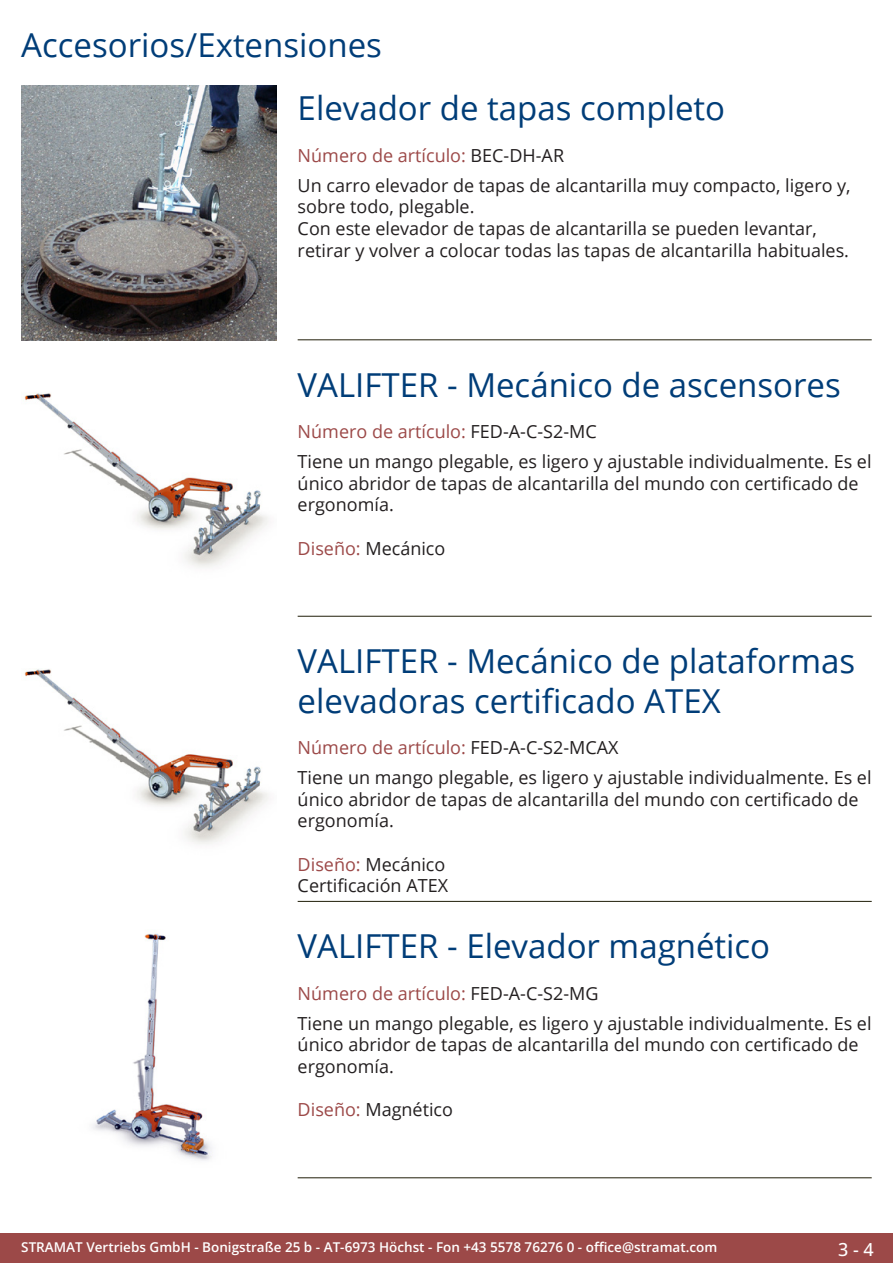
<style>
.page{position:relative;width:893px;height:1263px;background:#fff}
.page>*{position:absolute;margin:0;border:0;box-sizing:border-box;transform-origin:0 0}
.Produkttitel{font:33px/39.6px "Open Sans";color:#003d78}
.RastTitel{font:33px "Open Sans";color:#003d78}
.Beschreibung_Text{font:18px/21.6px "Open Sans";color:#231f20}
.TechDaten_Überschrif{font:18px "Open Sans";color:#9c4948}
.t1{font:500 18px "Open Sans";color:#fff}
.t2{font:600 13.5px "Open Sans";color:#fff}
.s1{color:#231f20}
.s2{color:#9c4948}
</style>
<div class="page">
<div style="left:0;top:1233px;width:893px;height:30px;background:#9c4948"></div>
<hr style="left:298px;top:340px;width:574px;height:1px;background:#201d08">
<hr style="left:298px;top:616px;width:574px;height:1px;background:#201d08">
<hr style="left:298px;top:901px;width:574px;height:1px;background:#201d08">
<hr style="left:298px;top:1177px;width:574px;height:1px;background:#201d08">
<img style="left:21px;top:85px;width:255px;height:255px">
<img style="left:24px;top:393px;width:245px;height:174px">
<img style="left:24px;top:669px;width:245px;height:175px">
<img style="left:92px;top:933px;width:121px;height:228px">
<p class="RastTitel" style="left:21px;top:22px;width:362px">Accesorios/Extensiones</p>
<p class="Produkttitel" style="left:298px;top:88px;width:429px">Elevador de tapas completo</p>
<p class="TechDaten_Überschrif" style="left:298px;top:143px;width:268px">Número de artículo: <span class="s1">BEC-DH-AR</span></p>
<p class="Beschreibung_Text" style="left:298px;top:174px;width:554px">Un carro elevador de tapas de alcantarilla muy compacto, ligero y, sobre todo, plegable.<br>Con este elevador de tapas de alcantarilla se pueden levantar, retirar y volver a colocar todas las tapas de alcantarilla habituales.</p>
<p class="Produkttitel" style="left:298px;top:364px;width:545px">VALIFTER - Mecánico de ascensores</p>
<p class="TechDaten_Überschrif" style="left:298px;top:420px;width:301px">Número de artículo: <span class="s1">FED-A-C-S2-MC</span></p>
<p class="Beschreibung_Text" style="left:298px;top:450px;width:575px">Tiene un mango plegable, es ligero y ajustable individualmente. Es el único abridor de tapas de alcantarilla del mundo con certificado de ergonomía.</p>
<p class="Beschreibung_Text" style="left:298px;top:537px;width:149px"><span class="s2">Diseño:</span> Mecánico</p>
<p class="Produkttitel" style="left:298px;top:640px;width:559px">VALIFTER - Mecánico de plataformas elevadoras certificado ATEX</p>
<p class="TechDaten_Überschrif" style="left:298px;top:735px;width:322px">Número de artículo: <span class="s1">FED-A-C-S2-MCAX</span></p>
<p class="Beschreibung_Text" style="left:298px;top:766px;width:575px">Tiene un mango plegable, es ligero y ajustable individualmente. Es el único abridor de tapas de alcantarilla del mundo con certificado de ergonomía.</p>
<p class="Beschreibung_Text" style="left:298px;top:853px;width:152px"><span class="s2">Diseño:</span> Mecánico<br>Certificación ATEX</p>
<p class="Produkttitel" style="left:298px;top:926px;width:474px">VALIFTER - Elevador magnético</p>
<p class="TechDaten_Überschrif" style="left:298px;top:981px;width:302px">Número de artículo: <span class="s1">FED-A-C-S2-MG</span></p>
<p class="Beschreibung_Text" style="left:298px;top:1012px;width:575px">Tiene un mango plegable, es ligero y ajustable individualmente. Es el único abridor de tapas de alcantarilla del mundo con certificado de ergonomía.</p>
<p class="Beschreibung_Text" style="left:298px;top:1098px;width:157px"><span class="s2">Diseño:</span> Magnético</p>
<p class="t2" style="left:21px;top:1238px;width:698px">STRAMAT Vertriebs GmbH - Bonigstraße 25 b - AT-6973 Höchst - Fon +43 5578 76276 0 - office@stramat.com</p>
<p class="t1" style="left:838px;top:1237px;width:37px">3 - 4</p>
</div>
